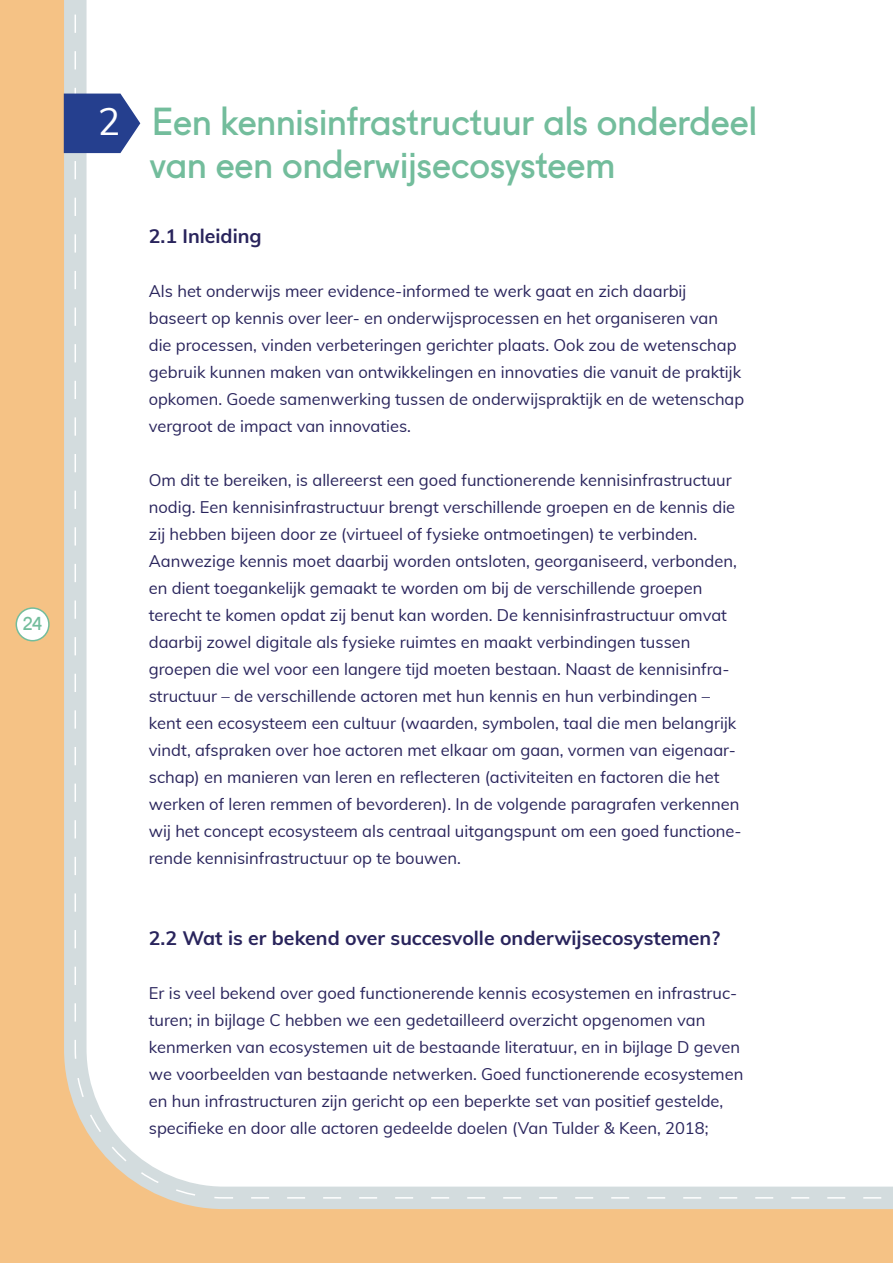
<style>
.page{position:relative;width:893px;height:1263px;background:#f5c285}
.page>*{position:absolute;margin:0;border:0;box-sizing:border-box;transform-origin:0 0}
.Heading_1{font:37.5px "Fugue";color:#73bd9c}
.Heading_2{font:700 19.5px "Muli";color:#29245c}
.pagina_cijfer{font:18px "Fugue";color:#73bd9c}
.t1{font:16.5px/27px "Muli";color:#29245c}
.s1{font-family:"Muli";color:#fff}
</style>
<div class="page">
<div style="left:16px;top:608px;width:33px;height:33px;background:#fff;border-radius:50%"></div>
<div style="left:16px;top:607px;width:34px;height:34px;border:2px solid #73bd9c;border-radius:50%"></div>
<div style="left:74px;top:0;width:819px;height:1199px;background:#fff"></div>
<svg style="left:64px;top:15px;width:76px;height:1016px;background:#dde2e7"></svg>
<p class="pagina_cijfer" style="left:23px;top:609px;width:21px">24</p>
<p class="Heading_1" style="left:98px;top:92px;width:661px"><span class="s1">2</span> Een kennisinfrastructuur als onderdeel</p>
<p class="Heading_1" style="left:149px;top:135px;width:467px">van een onderwijsecosysteem</p>
<p class="Heading_2" style="left:149px;top:222px;width:114px">2.1 Inleiding</p>
<p class="t1" style="left:149px;top:277px;width:597px">Als het onderwijs meer evidence-informed te werk gaat en zich daarbij baseert op kennis over leer- en onderwijsprocessen en het organiseren van die processen, vinden verbeteringen gerichter plaats. Ook zou de wetenschap gebruik kunnen maken van ontwikkelingen en innovaties die vanuit de praktijk opkomen. Goede samenwerking tussen de onderwijspraktijk en de wetenschap vergroot de impact van innovaties.</p>
<p class="t1" style="left:149px;top:466px;width:594px">Om dit te bereiken, is allereerst een goed functionerende kennisinfrastructuur nodig. Een kennisinfrastructuur brengt verschillende groepen en de kennis die zij hebben bijeen door ze (virtueel of fysieke ontmoetingen) te verbinden.<br>Aanwezige kennis moet daarbij worden ontsloten, georganiseerd, verbonden, en dient toegankelijk gemaakt te worden om bij de verschillende groepen terecht te komen opdat zij benut kan worden. De kennisinfrastructuur omvat daarbij zowel digitale als fysieke ruimtes en maakt verbindingen tussen groepen die wel voor een langere tijd moeten bestaan. Naast de kennisinfra&shy;structuur – de verschillende actoren met hun kennis en hun verbindingen – kent een ecosysteem een cultuur (waarden, symbolen, taal die men belangrijk vindt, afspraken over hoe actoren met elkaar om gaan, vormen van eigenaar&shy;schap) en manieren van leren en reflecteren (activiteiten en factoren die het werken of leren remmen of bevorderen). In de volgende paragrafen verkennen wij het concept ecosysteem als centraal uitgangspunt om een goed functione&shy;rende kennisinfrastructuur op te bouwen.</p>
<p class="Heading_2" style="left:149px;top:924px;width:573px">2.2 Wat is er bekend over succesvolle onderwijsecosystemen?</p>
<p class="t1" style="left:149px;top:979px;width:596px">Er is veel bekend over goed functionerende kennis ecosystemen en infrastruc&shy;turen; in bijlage C hebben we een gedetailleerd overzicht opgenomen van kenmerken van ecosystemen uit de bestaande literatuur, en in bijlage D geven we voorbeelden van bestaande netwerken. Goed functionerende ecosystemen en hun infrastructuren zijn gericht op een beperkte set van positief gestelde, specifieke en door alle actoren gedeelde doelen (Van Tulder &amp; Keen, 2018;</p>
</div>
